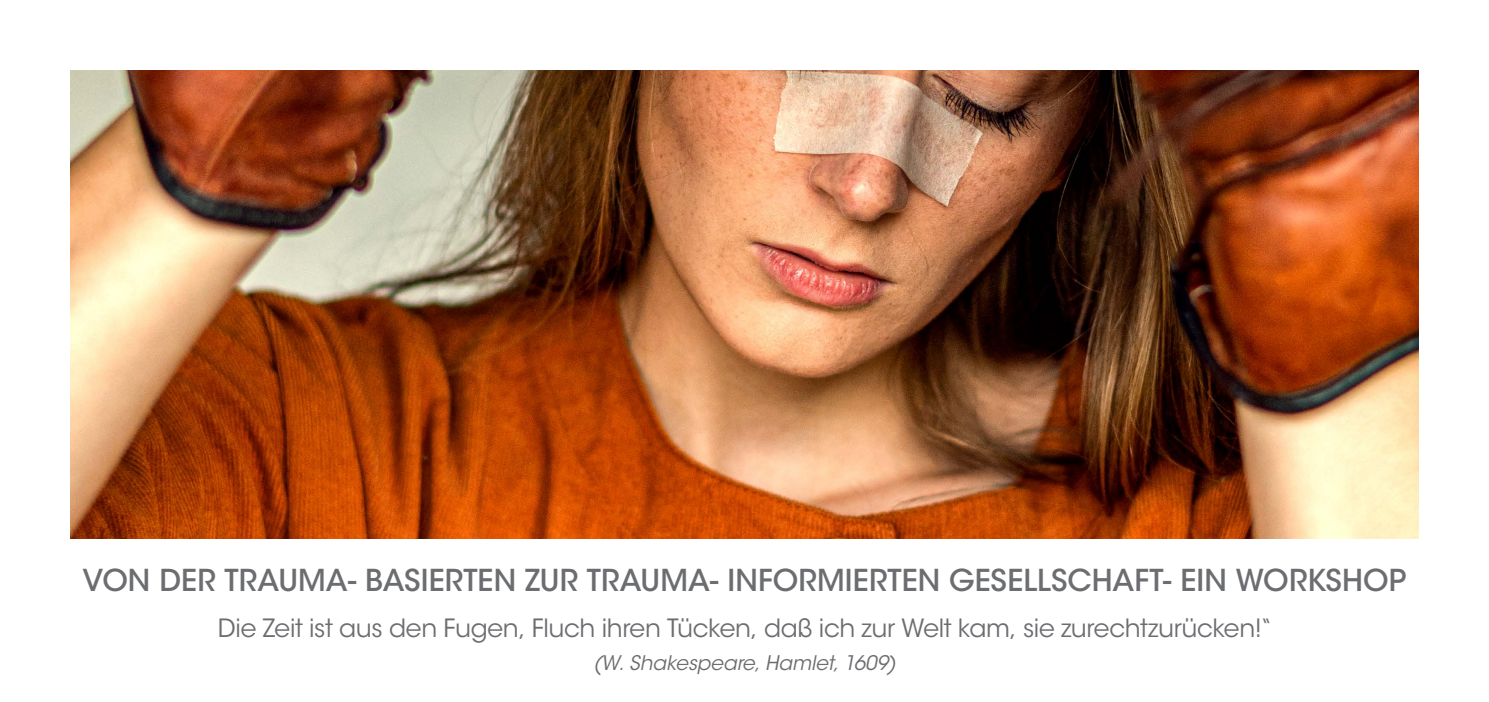
<style>
.page{position:relative;width:1489px;height:702px;background:#fff}
.page>*{position:absolute;margin:0;border:0;box-sizing:border-box;transform-origin:0 0}
.t1{font:500 30px "ITC Avant Garde Std";color:#6c6d70}
.t2{font:25px "ITC Avant Garde Std";letter-spacing:-.015em;color:#6c6d70}
.t3{font:italic 20px "ITC Avant Garde Std";letter-spacing:-.005em;color:#6c6d70}
</style>
<div class="page">
<img style="left:71px;top:71px;width:1346px;height:467px">
<p class="t1" style="left:83px;top:561px;width:1324px">VON DER TRAUMA- BASIERTEN ZUR TRAUMA- INFORMIERTEN GESELLSCHAFT- EIN WORKSHOP</p>
<p class="t2" style="left:218px;top:613px;width:1054px">Die Zeit ist aus den Fugen, Fluch ihren Tücken, daß ich zur Welt kam, sie zurechtzurücken!“</p>
<p class="t3" style="left:593px;top:650px;width:304px">(W. Shakespeare, Hamlet, 1609)</p>
</div>
